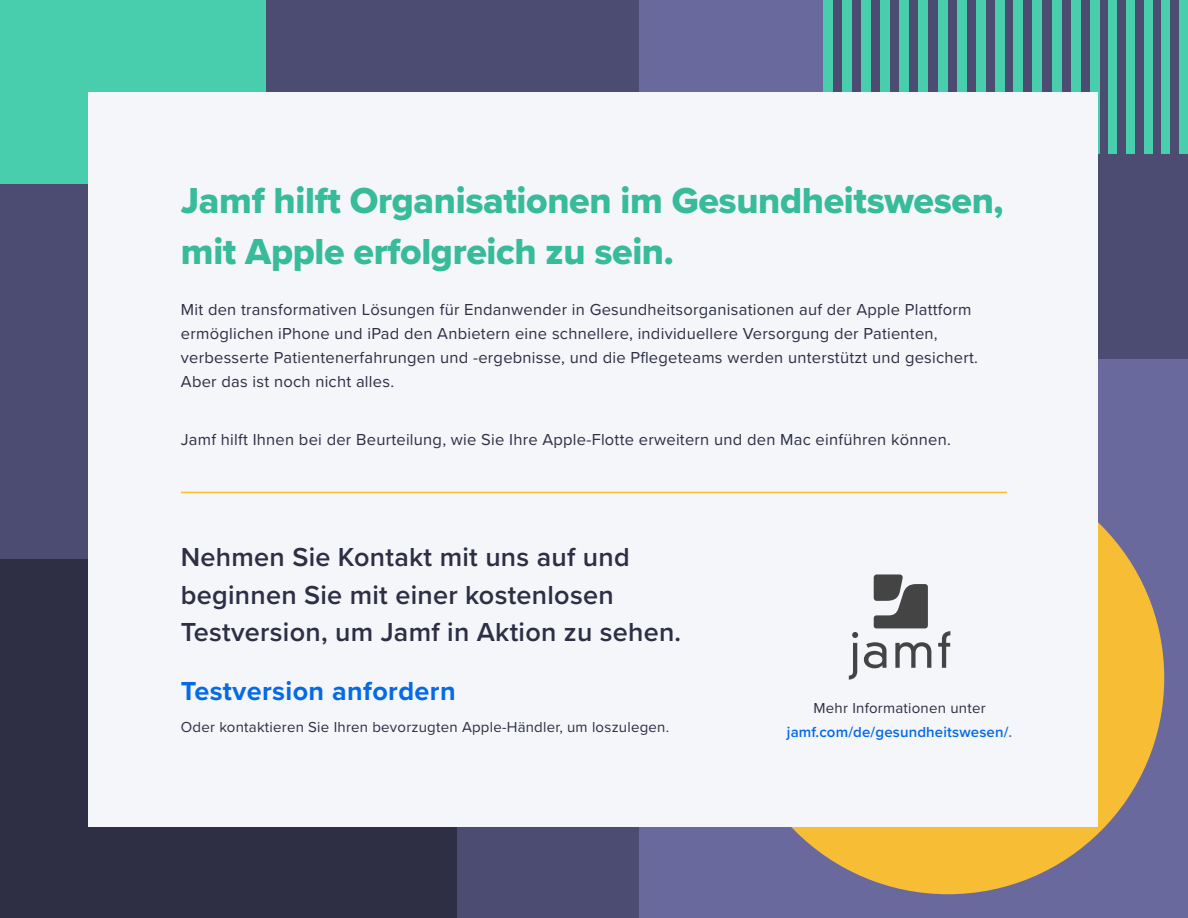
<style>
.page{position:relative;width:1188px;height:918px;background:#4c4c72}
.page>*{position:absolute;margin:0;border:0;box-sizing:border-box;transform-origin:0 0}
.t1{font:37.5px/51px "Proxima Nova Extrabld";letter-spacing:-.01em;color:#37bb9a}
.t2{font:600 27px/37.5px "Proxima Nova";letter-spacing:.01em;color:#2e2e45}
.t3{font:700 27px "Proxima Nova";letter-spacing:.015em;color:#056ae6}
.t4{font:16.5px/24px "Proxima Nova";letter-spacing:.015em;color:#2e2e45}
.t5{font:15px "Proxima Nova";letter-spacing:.015em;color:#2e2e45}
.t6{font:600 15px "Proxima Nova";letter-spacing:.01em;color:#056ae6}
.s1{color:#69699d}
</style>
<div class="page">
<div style="left:640px;top:0;width:548px;height:918px;background:#69699d"></div>
<div style="left:732px;top:462px;width:432px;height:432px;background:#f7bd35;border-radius:50%"></div>
<div style="left:830px;top:0;width:358px;height:358px;background:#4c4c72"></div>
<div style="left:0;top:560px;width:456px;height:358px;background:#2e2e45"></div>
<div style="left:900px;top:0;width:9px;height:153px;background:#48ceac"></div>
<div style="left:881px;top:0;width:9px;height:153px;background:#48ceac"></div>
<div style="left:862px;top:0;width:9px;height:153px;background:#48ceac"></div>
<div style="left:843px;top:0;width:9px;height:153px;background:#48ceac"></div>
<div style="left:824px;top:0;width:9px;height:153px;background:#48ceac"></div>
<div style="left:995px;top:0;width:9px;height:153px;background:#48ceac"></div>
<div style="left:976px;top:0;width:9px;height:153px;background:#48ceac"></div>
<div style="left:957px;top:0;width:9px;height:153px;background:#48ceac"></div>
<div style="left:938px;top:0;width:9px;height:153px;background:#48ceac"></div>
<div style="left:919px;top:0;width:9px;height:153px;background:#48ceac"></div>
<div style="left:1090px;top:0;width:9px;height:153px;background:#48ceac"></div>
<div style="left:1071px;top:0;width:9px;height:153px;background:#48ceac"></div>
<div style="left:1052px;top:0;width:9px;height:153px;background:#48ceac"></div>
<div style="left:1033px;top:0;width:9px;height:153px;background:#48ceac"></div>
<div style="left:1014px;top:0;width:9px;height:153px;background:#48ceac"></div>
<div style="left:1179px;top:0;width:9px;height:153px;background:#48ceac"></div>
<div style="left:1161px;top:0;width:9px;height:153px;background:#48ceac"></div>
<div style="left:1144px;top:0;width:8px;height:153px;background:#48ceac"></div>
<div style="left:1126px;top:0;width:9px;height:153px;background:#48ceac"></div>
<div style="left:1108px;top:0;width:9px;height:153px;background:#48ceac"></div>
<div style="left:0;top:0;width:266px;height:184px;background:#48ceac"></div>
<div style="left:89px;top:92px;width:1009px;height:734px;background:#f4f6f9"></div>
<svg style="left:849px;top:632px;width:9px;height:48px"></svg>
<svg style="left:864px;top:642px;width:22px;height:26px"></svg>
<svg style="left:895px;top:642px;width:36px;height:26px"></svg>
<svg style="left:938px;top:631px;width:12px;height:37px"></svg>
<svg style="left:874px;top:574px;width:54px;height:54px"></svg>
<hr style="left:181px;top:492px;width:826px;height:1px;background:#f7bd35">
<h1 class="t1" style="left:181px;top:175px;width:824px">Jamf hilft Organisationen im Gesundheitswesen, mit Apple erfolgreich zu sein.</h1>
<p class="t4" style="left:181px;top:297px;width:799px">Mit den transformativen Lösungen für Endanwender in Gesundheitsorganisationen auf der Apple Plattform ermöglichen iPhone und iPad den Anbietern eine schnellere, individuellere Versorgung der Patienten, verbesserte Patientenerfahrungen und -ergebnisse, und die Pflegeteams werden unterstützt und gesichert.<br>Aber das ist noch nicht alles.</p>
<p class="t4" style="left:181px;top:427px;width:772px">Jamf hilft Ihnen bei der Beurteilung, wie Sie Ihre Apple-Flotte erweitern und den Mac einführen können.</p>
<h2 class="t2" style="left:181px;top:537px;width:502px">Nehmen Sie Kontakt mit uns auf und beginnen Sie mit einer kostenlosen<br>Testversion, um Jamf in Aktion zu sehen.</h2>
<h2 class="t3" style="left:181px;top:671px;width:276px">Testversion anfordern</h2>
<p class="t5" style="left:814px;top:696px;width:174px">Mehr Informationen unter</p>
<p class="t5" style="left:181px;top:716px;width:490px">Oder kontaktieren Sie Ihren bevorzugten Apple-Händler, um loszulegen.</p>
<p class="t6" style="left:787px;top:720px;width:227px">jamf.com/de/gesundheitswesen/<span class="s1">.</span></p>
</div>
